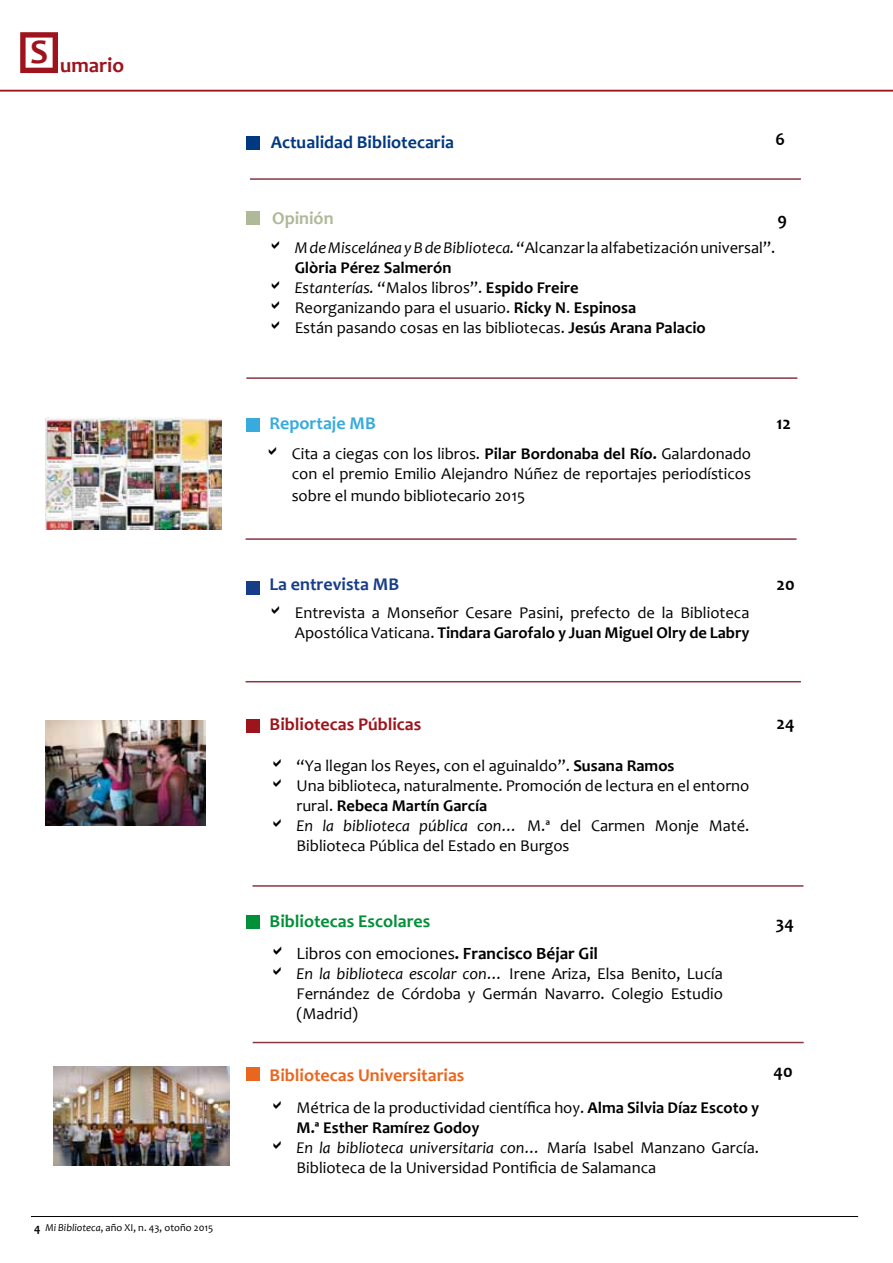
<style>
.page{position:relative;width:893px;height:1263px;background:#fff}
.page>*{position:absolute;margin:0;border:0;box-sizing:border-box;transform-origin:0 0}
.t1{font:700 21px "Candara";color:#9e141c}
.t2{font:700 18px "Candara";color:#ea661e}
.t3{font:700 18px "Candara";color:#003882}
.t4{font:700 18px "Candara";color:#009037}
.t5{font:700 18px "Candara";color:#9e141c}
.t6{font:700 18px "Candara";color:#173d89}
.t7{font:700 18px "Candara";color:#000}
.t8{font:700 18px "Candara";color:#37abdd}
.t9{font:700 18px "Candara";color:#afb899}
.t10{font:17.25px "Candara";color:#000}
.t11{font:16.5px/19.8px "Candara";color:#000}
.t12{font:10.5px "Candara";color:#000}
.s1{font-weight:700;font-size:12px}
.s2{font-style:italic}
.s3{font-weight:700}
</style>
<div class="page">
<hr style="left:31px;top:1216px;width:827px;height:1px;background:#000">
<svg style="left:20px;top:32px;width:38px;height:41px"></svg>
<hr style="left:0;top:90px;width:893px;height:1px;background:#9e141c">
<div style="left:246px;top:136px;width:14px;height:14px;background:#003882"></div>
<hr style="left:250px;top:178px;width:551px;height:2px;background:#893642">
<img style="left:54px;top:1067px;width:176px;height:98px">
<img style="left:45px;top:721px;width:161px;height:104px">
<img style="left:45px;top:418px;width:176px;height:111px">
<div style="left:246px;top:211px;width:14px;height:14px;background:#afb899"></div>
<div style="left:246px;top:581px;width:14px;height:13px;background:#173d89"></div>
<hr style="left:246px;top:681px;width:555px;height:1px;background:#893642">
<div style="left:246px;top:719px;width:14px;height:14px;background:#9e141c"></div>
<hr style="left:253px;top:885px;width:550px;height:2px;background:#893642">
<hr style="left:253px;top:1042px;width:551px;height:1px;background:#893642">
<div style="left:246px;top:915px;width:14px;height:13px;background:#009037"></div>
<div style="left:246px;top:418px;width:14px;height:14px;background:#37abdd"></div>
<hr style="left:246px;top:538px;width:551px;height:2px;background:#893642">
<div style="left:246px;top:1067px;width:13px;height:14px;background:#ea661e"></div>
<hr style="left:246px;top:377px;width:551px;height:2px;background:#893642">
<p class="t1" style="left:30px;top:52px;width:96px"><sup>S</sup> umario</p>
<p class="t12" style="left:34px;top:1222px;width:181px"><span class="s1">4</span> <span class="s2">Mi Biblioteca</span>, año XI, n. 43, otoño 2015</p>
<p class="t3" style="left:271px;top:132px;width:185px">Actualidad Bibliotecaria</p>
<p class="t9" style="left:272px;top:207px;width:63px">Opinión</p>
<p class="t7" style="left:775px;top:128px;width:11px">6</p>
<p class="t7" style="left:777px;top:209px;width:11px">9</p>
<p class="t11" style="left:295px;top:238px;width:482px"><span class="s2">M de Miscelánea y B de Biblioteca.</span> “Alcanzar la alfabetización universal”.<br><span class="s3">Glòria Pérez Salmerón<br></span><span class="s2">Estanterías.</span> “Malos libros”. <span class="s3">Espido Freire<br></span>Reorganizando para el usuario. <span class="s3">Ricky N</span>. <span class="s3">Espinosa<br></span>Están pasando cosas en las bibliotecas. <span class="s3">Jesús Arana Palacio</span></p>
<p class="t8" style="left:269px;top:412px;width:108px">Reportaje MB</p>
<p class="t7" style="left:776px;top:412px;width:16px">12</p>
<p class="t11" style="left:292px;top:444px;width:461px">Cita a ciegas con los libros. <span class="s3">Pilar Bordonaba del Río.</span> Galardonado con el premio Emilio Alejandro Núñez de reportajes periodísticos</p>
<p class="t11" style="left:292px;top:485px;width:235px">sobre el mundo bibliotecario 2015</p>
<p class="t6" style="left:269px;top:573px;width:131px">La entrevista MB</p>
<p class="t7" style="left:776px;top:574px;width:20px">20</p>
<p class="t11" style="left:295px;top:602px;width:456px">Entrevista a Monseñor Cesare Pasini, prefecto de la Biblioteca<br>Apostólica Vaticana. <span class="s3">Tindara Garofalo y Juan Miguel Olry de Labry</span></p>
<p class="t5" style="left:270px;top:713px;width:153px">Bibliotecas Públicas</p>
<p class="t11" style="left:297px;top:756px;width:454px">“Ya llegan los Reyes, con el aguinaldo”. <span class="s3">Susana Ramos<br></span>Una biblioteca, naturalmente. Promoción de lectura en el entorno rural. <span class="s3">Rebeca Martín García<br></span><span class="s2">En la biblioteca pública con…</span> M.ª del Carmen Monje Maté.<br>Biblioteca Pública del Estado en Burgos</p>
<p class="t7" style="left:776px;top:712px;width:20px">24</p>
<p class="t4" style="left:270px;top:910px;width:162px">Bibliotecas Escolares</p>
<p class="t7" style="left:776px;top:912px;width:20px">34</p>
<p class="t10" style="left:297px;top:943px;width:303px">Libros con emociones<span class="s3">. Francisco Béjar Gil</span></p>
<p class="t11" style="left:297px;top:964px;width:428px;text-align:justify"><span class="s2">En la biblioteca escolar con…</span> Irene Ariza, Elsa Benito, Lucía Fernández de Córdoba y Germán Navarro. Colegio Estudio (Madrid)</p>
<p class="t2" style="left:270px;top:1064px;width:196px">Bibliotecas Universitarias</p>
<p class="t11" style="left:297px;top:1098px;width:464px">Métrica de la productividad científica hoy. <span class="s3">Alma Silvia Díaz Escoto y M.ª Esther Ramírez Godoy<br></span><span class="s2">En la biblioteca universitaria con…</span> María Isabel Manzano García.<br>Biblioteca de la Universidad Pontificia de Salamanca</p>
<p class="t7" style="left:773px;top:1061px;width:21px">40</p>
</div>
